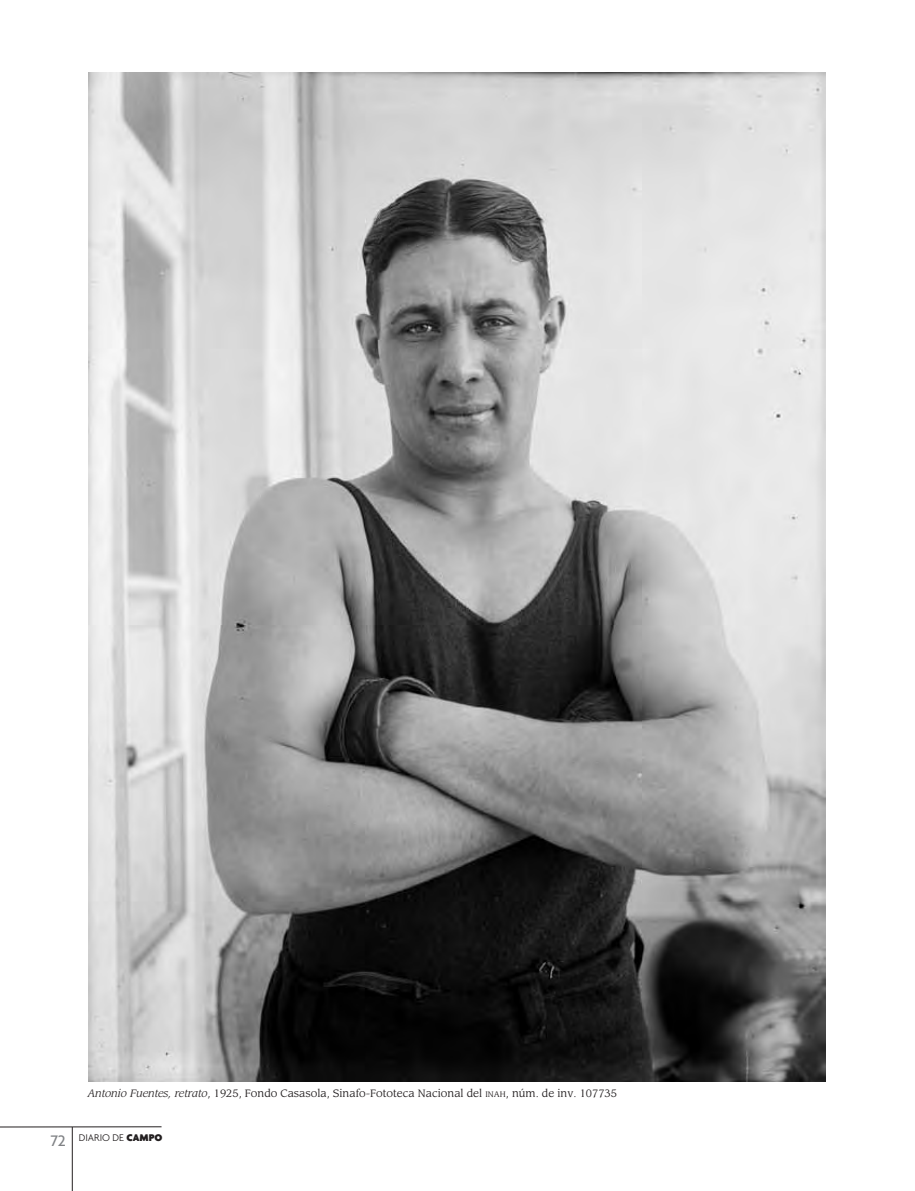
<style>
.page{position:relative;width:915px;height:1191px;background:#fff}
.page>*{position:absolute;margin:0;border:0;box-sizing:border-box;transform-origin:0 0}
.t1{font:500 16.5px "Agenda";color:#808285}
.t2{font:10.5px "Leawood";color:#231f20}
.t3{font:300 10.5px "Agenda";color:#231f20}
.s1{font-style:italic}
.s2{font-size:7.8px}
.s3{font-weight:900}
</style>
<div class="page">
<hr style="left:0;top:1126px;width:161px;height:1px;background:#231f20">
<hr style="left:72px;top:1127px;width:1px;height:64px;background:#231f20">
<img style="left:88px;top:72px;width:736px;height:1010px">
<p class="t2" style="left:88px;top:1087px;width:530px"><span class="s1">Antonio Fuentes, retrato</span>, 1925, Fondo Casasola, Sinafo-Fototeca Nacional del <span class="s2">inah</span>, núm. de inv. 107735</p>
<p class="t1" style="left:50px;top:1130px;width:17px">72</p>
<p class="t3" style="left:79px;top:1132px;width:85px">DIARIO DE <span class="s3">CAMPO</span></p>
</div>
